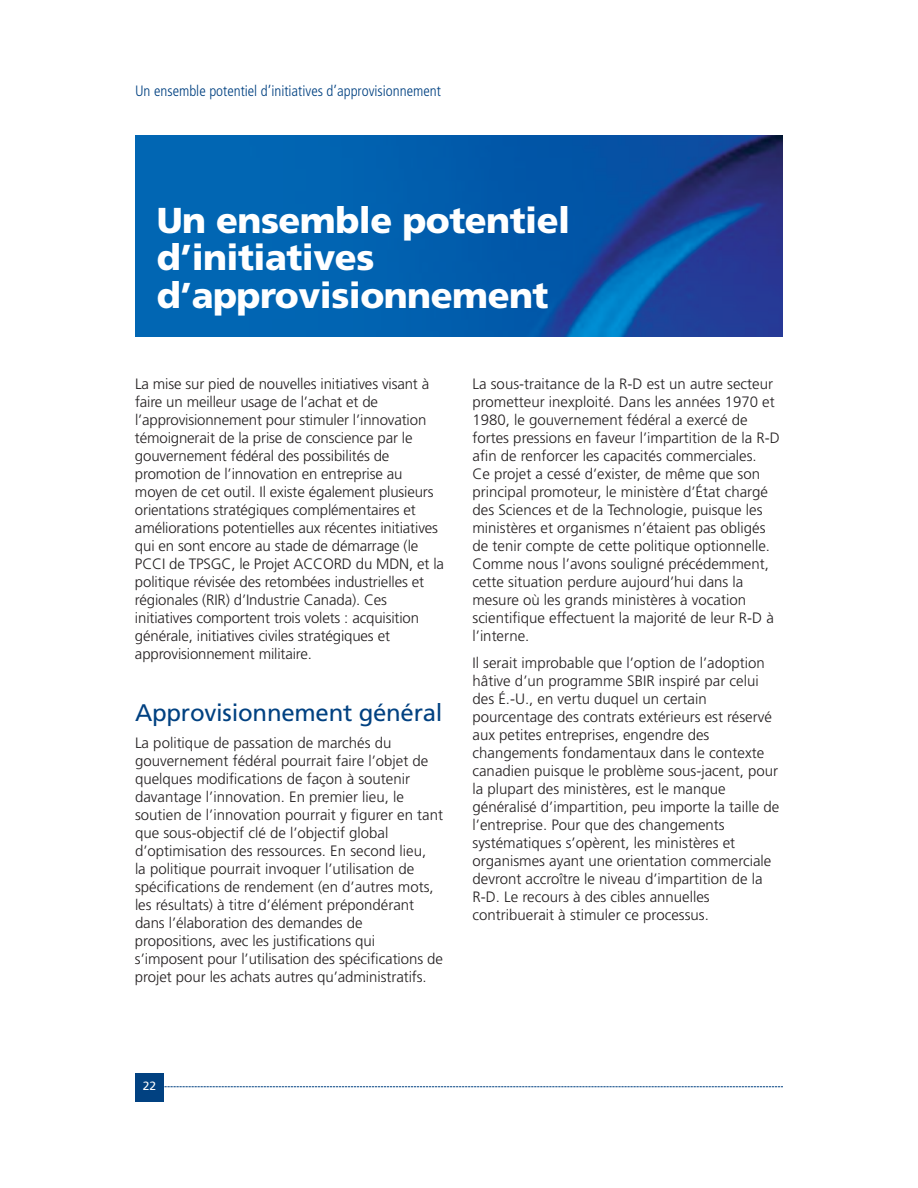
<style>
.page{position:relative;width:918px;height:1188px;background:#fff}
.page>*{position:absolute;margin:0;border:0;box-sizing:border-box;transform-origin:0 0}
.t1{font:900 36px/37.5px "Frutiger LT Std";letter-spacing:-.015em;color:#fff}
.t2{font:24px "Frutiger LT Std";letter-spacing:-.01em;color:#014181}
.t3{font:300 15px/18px "Frutiger LT Std";color:#231f20}
.t4{font:300 condensed 15px "Frutiger";color:#014181}
.t5{font:12px "Frutiger";color:#fff}
</style>
<div class="page">
<div style="left:135px;top:1073px;width:28px;height:28px;background:#014181"></div>
<img style="left:135px;top:135px;width:648px;height:202px">
<svg style="left:163px;top:1086px;width:620px;height:1px"></svg>
<p class="t4" style="left:135px;top:85px;width:307px">Un ensemble potentiel d’initiatives d’approvisionnement</p>
<h1 class="t1" style="left:157px;top:204px;width:415px">Un ensemble potentiel d’initiatives d’approvisionnement</h1>
<p class="t3" style="left:135px;top:376px;width:311px">La mise sur pied de nouvelles initiatives visant à faire un meilleur usage de l’achat et de l’approvisionnement pour stimuler l’innovation témoignerait de la prise de conscience par le gouvernement fédéral des possibilités de promotion de l’innovation en entreprise au moyen de cet outil. Il existe également plusieurs orientations stratégiques complémentaires et améliorations potentielles aux récentes initiatives qui en sont encore au stade de démarrage (le PCCI de TPSGC, le Projet ACCORD du MDN, et la politique révisée des retombées industrielles et régionales (RIR) d’Industrie Canada). Ces initiatives comportent trois volets : acquisition générale, initiatives civiles stratégiques et approvisionnement militaire.</p>
<h2 class="t2" style="left:135px;top:703px;width:309px">Approvisionnement général</h2>
<p class="t3" style="left:135px;top:735px;width:310px">La politique de passation de marchés du gouvernement fédéral pourrait faire l’objet de quelques modifications de façon à soutenir davantage l’innovation. En premier lieu, le soutien de l’innovation pourrait y figurer en tant que sous-objectif clé de l’objectif global d’optimisation des ressources. En second lieu,<br>la politique pourrait invoquer l’utilisation de spécifications de rendement (en d’autres mots, les résultats) à titre d’élément prépondérant dans l’élaboration des demandes de propositions, avec les justifications qui s’imposent pour l’utilisation des spécifications de projet pour les achats autres qu’administratifs.</p>
<p class="t3" style="left:473px;top:376px;width:309px">La sous-traitance de la R-D est un autre secteur prometteur inexploité. Dans les années 1970 et 1980, le gouvernement fédéral a exercé de fortes pressions en faveur l’impartition de la R-D afin de renforcer les capacités commerciales.<br>Ce projet a cessé d’exister, de même que son principal promoteur, le ministère d’État chargé des Sciences et de la Technologie, puisque les ministères et organismes n’étaient pas obligés de tenir compte de cette politique optionnelle.<br>Comme nous l’avons souligné précédemment, cette situation perdure aujourd’hui dans la mesure où les grands ministères à vocation scientifique effectuent la majorité de leur R-D à l’interne.</p>
<p class="t3" style="left:473px;top:655px;width:308px">Il serait improbable que l’option de l’adoption hâtive d’un programme SBIR inspiré par celui des É.-U., en vertu duquel un certain pourcentage des contrats extérieurs est réservé aux petites entreprises, engendre des changements fondamentaux dans le contexte canadien puisque le problème sous-jacent, pour la plupart des ministères, est le manque généralisé d’impartition, peu importe la taille de l’entreprise. Pour que des changements systématiques s’opèrent, les ministères et organismes ayant une orientation commerciale devront accroître le niveau d’impartition de la R-D. Le recours à des cibles annuelles contribuerait à stimuler ce processus.</p>
<p class="t5" style="left:143px;top:1081px;width:15px">22</p>
</div>
